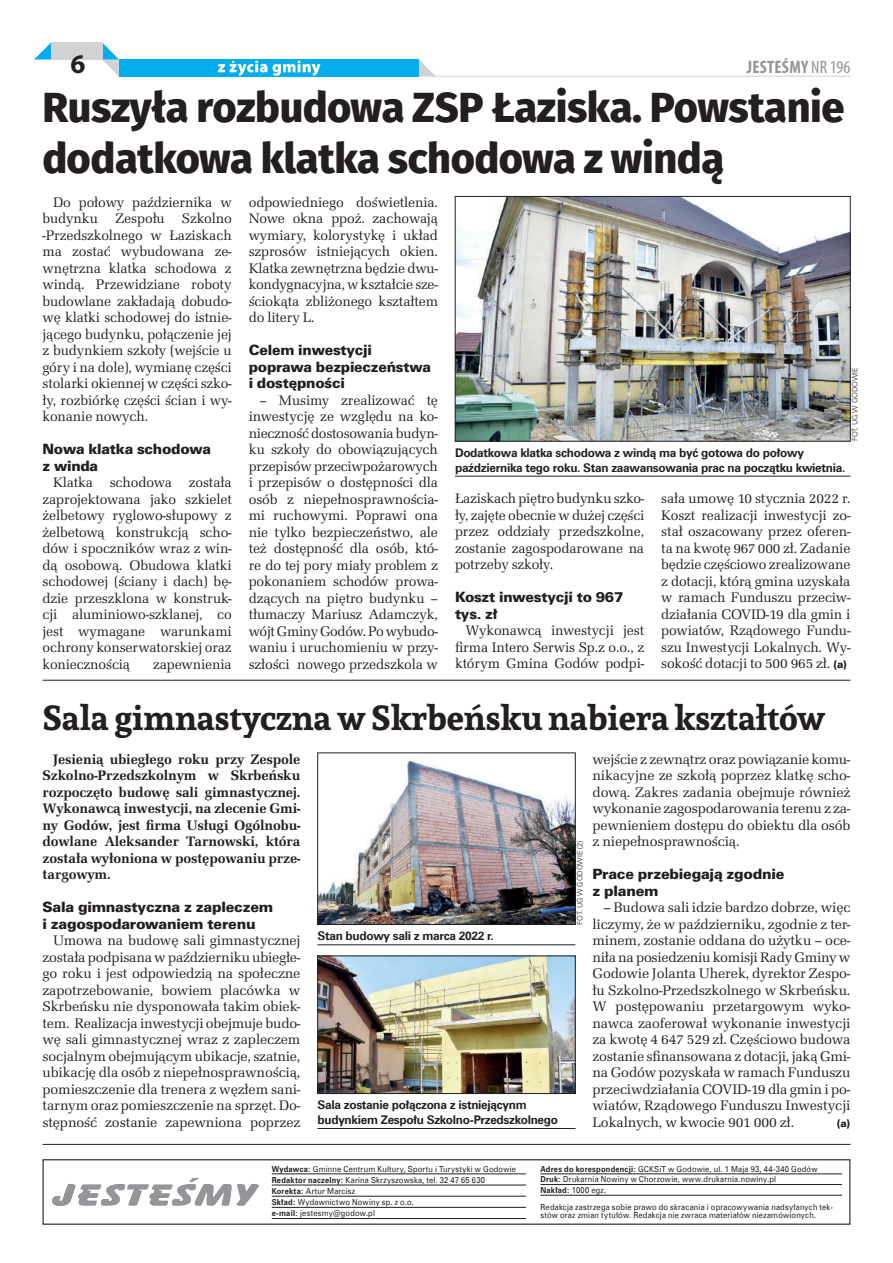
<style>
.page{position:relative;width:893px;height:1263px;background:#fff}
.page>*{position:absolute;margin:0;border:0;box-sizing:border-box;transform-origin:0 0}
.t1{font:800 42px/50.4px "Fira Sans";letter-spacing:-.01em;color:#231f20}
.t2{font:700 34.5px "Andada";letter-spacing:-.005em;color:#231f20}
.t3{font:700 27px "Myriad Pro";color:#231f20}
.t4{font:700 condensed 18px "Myriad Pro";letter-spacing:.015em;color:#939598}
.t5{font:14.25px/16.5px "URW Latino TOT";letter-spacing:-.01em;color:#231f20;text-align:justify}
.t6{font:700 14.25px/16.5px "URW Latino TOT";letter-spacing:-.01em;color:#231f20;text-align:justify}
.t7{font:14.25px/16.5px "Zurich Blk EU Normal";letter-spacing:-.015em;color:#231f20}
.t8{font:12px/15px "Zurich EU Bold";letter-spacing:-.025em;color:#231f20}
.t9{font:10.5px "Zurich Blk EU Normal";color:#231f20}
.t10{font:8.25px/11.1px "Zurich EU Normal";letter-spacing:.03em;color:#231f20;scale:.92 1}
.t11{font:7.5px "Zurich Lt EU";letter-spacing:-.005em;color:#231f20}
.s1{font-weight:400}
.s2{font-family:"Zurich Blk EU Normal";font-size:10.5px}
.s3{font-family:"Zurich EU Bold"}
</style>
<div class="page">
<div style="left:119px;top:60px;width:300px;height:17px;background:#00aeef"></div>
<svg style="left:218px;top:61px;width:102px;height:15px"></svg>
<svg style="left:102px;top:43px;width:17px;height:33px"></svg>
<svg style="left:419px;top:60px;width:17px;height:17px"></svg>
<svg style="left:34px;top:43px;width:17px;height:17px"></svg>
<div style="left:51px;top:43px;width:51px;height:17px;background:#d1d2d4"></div>
<hr style="left:432px;top:76px;width:418px;height:1px;background:#d1d2d4">
<hr style="left:43px;top:1144px;width:807px;height:1px;background:#231f20">
<div style="left:43px;top:1159px;width:807px;height:66px;border:1px solid #231f20"></div>
<hr style="left:272px;top:1173px;width:254px;height:1px;background:#231f20">
<hr style="left:272px;top:1185px;width:254px;height:1px;background:#231f20">
<hr style="left:272px;top:1196px;width:254px;height:1px;background:#231f20">
<hr style="left:272px;top:1207px;width:254px;height:1px;background:#231f20">
<hr style="left:272px;top:1218px;width:254px;height:1px;background:#231f20">
<svg style="left:52px;top:1178px;width:207px;height:28px"></svg>
<hr style="left:540px;top:1173px;width:302px;height:1px;background:#231f20">
<hr style="left:540px;top:1184px;width:302px;height:1px;background:#231f20">
<hr style="left:540px;top:1195px;width:302px;height:1px;background:#231f20">
<img style="left:457px;top:198px;width:391px;height:241px">
<div style="left:455px;top:196px;width:395px;height:245px;border:1px solid #231f20"></div>
<img style="left:319px;top:759px;width:254px;height:164px">
<div style="left:317px;top:753px;width:258px;height:172px;border:1px solid #231f20"></div>
<img style="left:319px;top:958px;width:254px;height:134px">
<div style="left:317px;top:956px;width:258px;height:138px;border:1px solid #231f20"></div>
<hr style="left:455px;top:476px;width:395px;height:1px;background:#231f20">
<hr style="left:317px;top:944px;width:258px;height:1px;background:#231f20">
<hr style="left:317px;top:1128px;width:258px;height:1px;background:#231f20">
<hr style="left:43px;top:680px;width:807px;height:1px;background:#231f20">
<h3 class="t3" style="left:71px;top:46px;width:16px">6</h3>
<p class="t4" style="left:747px;top:55px;width:105px">JESTEŚMY <span class="s1">NR 196</span></p>
<h1 class="t1" style="left:43px;top:86px;width:804px">Ruszyła rozbudowa ZS P Łaziska. Powstanie dodatkowa klatka schodowa z windą</h1>
<p class="t5" style="left:43px;top:194px;width:191px;text-indent:11px">Do połowy października w budynku Zespołu Szkolno -Przedszkolnego w Łaziskach ma zostać wybudowana ze&shy;wnętrzna klatka schodowa z windą. Przewidziane roboty budowlane zakładają dobudo&shy;wę klatki schodowej do istnie&shy;jącego budynku, połączenie jej z budynkiem szkoły (wejście u góry i na dole), wymianę części stolarki okiennej w części szko&shy;ły, rozbiórkę części ścian i wy&shy;konanie nowych.</p>
<p class="t7" style="left:43px;top:441px;width:170px">Nowa klatka schodowa z winda</p>
<p class="t5" style="left:43px;top:474px;width:191px;text-indent:11px">Klatka schodowa została zaprojektowana jako szkielet żelbetowy ryglowo-słupowy z żelbetową konstrukcją scho&shy;dów i spoczników wraz z win&shy;dą osobową. Obudowa klatki schodowej (ściany i dach) bę&shy;dzie przeszklona w konstruk&shy;cji aluminiowo-szklanej, co jest wymagane warunkami ochrony konserwatorskiej oraz koniecznością</p>
<p class="t5" style="left:249px;top:194px;width:191px">odpowiedniego doświetlenia.<br>Nowe okna ppoż. zachowają wymiary, kolorystykę i układ szprosów istniejących okien.<br>Klatka zewnętrzna będzie dwu&shy;kondygnacyjna, w kształcie sze&shy;ściokąta zbliżonego kształtem do litery L.</p>
<p class="t7" style="left:249px;top:342px;width:184px">Celem inwestycji poprawa bezpieczeństwa i dostępności</p>
<p class="t5" style="left:249px;top:392px;width:191px;text-indent:11px">– Musimy zrealizować tę inwestycję ze względu na ko&shy;nieczność dostosowania budyn&shy;ku szkoły do obowiązujących przepisów przeciwpożarowych i przepisów o dostępności dla osób z niepełnosprawnościa&shy;mi ruchowymi. Poprawi ona nie tylko bezpieczeństwo, ale też dostępność dla osób, któ&shy;re do tej pory miały problem z pokonaniem schodów prowa&shy;dzących na piętro budynku – tłumaczy Mariusz Adamczyk, wójt Gminy Godów. Po wybudo&shy;waniu i uruchomieniu w przy&shy;szłości nowego przedszkola w</p>
<p class="t11" style="left:850px;top:441px;width:75px;rotate:-90deg">fot. ug w Godowie</p>
<p class="t8" style="left:455px;top:445px;width:392px">Dodatkowa klatka schodowa z windą ma być gotowa do połowy października tego roku. Stan zaawansowania prac na początku kwietnia.</p>
<p class="t5" style="left:455px;top:490px;width:191px">Łaziskach piętro budynku szko&shy;ły, zajęte obecnie w dużej części przez oddziały przedszkolne, zostanie zagospodarowane na potrzeby szkoły.</p>
<p class="t7" style="left:455px;top:589px;width:170px">Koszt inwestycji to 967 tys. zł</p>
<p class="t5" style="left:455px;top:622px;width:191px;text-indent:11px">Wykonawcą inwestycji jest firma Intero Serwis Sp.z o.o., z którym Gmina Godów podpi-</p>
<p class="t5" style="left:661px;top:490px;width:191px">sała umowę 10 stycznia 2022 r.<br>Koszt realizacji inwestycji zo&shy;stał oszacowany przez oferen&shy;ta na kwotę 967 000 zł. Zadanie będzie częściowo zrealizowane z dotacji, którą gmina uzyskała w ramach Funduszu przeciw&shy;działania COVID-19 dla gmin i powiatów, Rządowego Fundu&shy;szu Inwestycji Lokalnych. Wy&shy;sokość dotacji to 500 965 zł. <span class="s2">(a)</span></p>
<h2 class="t2" style="left:43px;top:694px;width:784px">Sala gimnastyczna w Skrbeńsku nabiera kształtów</h2>
<p class="t6" style="left:43px;top:751px;width:259px;text-indent:11px">Jesienią ubiegłego roku przy Zespole Szkolno-Przedszkolnym w Skrbeńsku rozpoczęto budowę sali gimnastycznej.<br>Wykonawcą inwestycji, na zlecenie Gmi&shy;ny Godów, jest firma Usługi Ogólnobu&shy;dowlane Aleksander Tarnowski, która została wyłoniona w postępowaniu prze&shy;targowym.</p>
<p class="t7" style="left:43px;top:899px;width:232px">Sala gimnastyczna z zapleczem i zagospodarowaniem terenu</p>
<p class="t5" style="left:43px;top:932px;width:259px;text-indent:11px">Umowa na budowę sali gimnastycznej została podpisana w październiku ubiegłe&shy;go roku i jest odpowiedzią na społeczne zapotrzebowanie, bowiem placówka w Skrbeńsku nie dysponowała takim obiek&shy;tem. Realizacja inwestycji obejmuje budo&shy;wę sali gimnastycznej wraz z zapleczem socjalnym obejmującym ubikacje, szatnie, ubikację dla osób z niepełnosprawnością, pomieszczenie dla trenera z węzłem sani&shy;tarnym oraz pomieszczenie na sprzęt. Do&shy;stępność zostanie zapewniona poprzez</p>
<p class="t5" style="left:153px;top:656px;width:80px">zapewnienia</p>
<p class="t5" style="left:592px;top:751px;width:259px">wejście z zewnątrz oraz powiązanie komu&shy;nikacyjne ze szkołą poprzez klatkę scho&shy;dową. Zakres zadania obejmuje również wykonanie zagospodarowania terenu z za&shy;pewnieniem dostępu do obiektu dla osób z niepełnosprawnością.</p>
<p class="t7" style="left:592px;top:866px;width:194px">Prace przebiegają zgodnie z planem</p>
<p class="t5" style="left:592px;top:899px;width:259px;text-indent:11px">– Budowa sali idzie bardzo dobrze, więc liczymy, że w październiku, zgodnie z ter&shy;minem, zostanie oddana do użytku – oce&shy;niła na posiedzeniu komisji Rady Gminy w Godowie Jolanta Uherek, dyrektor Zespo&shy;łu Szkolno-Przedszkolnego w Skrbeńsku.<br>W postępowaniu przetargowym wyko&shy;nawca zaoferował wykonanie inwestycji za kwotę 4 647 529 zł. Częściowo budowa zostanie sfinansowana z dotacji, jaką Gmi&shy;na Godów pozyskała w ramach Funduszu przeciwdziałania COVID-19 dla gmin i po&shy;wiatów, Rządowego Funduszu Inwestycji Lokalnych, w kwocie 901 000 zł.</p>
<p class="t11" style="left:575px;top:925px;width:85px;rotate:-90deg">fot. ug w Godowie (2)</p>
<p class="t8" style="left:317px;top:929px;width:178px">Stan budowy sali z marca 2022 r.</p>
<p class="t8" style="left:317px;top:1097px;width:242px">Sala zostanie połączona z istniejącynm budynkiem Zespołu Szkolno-Przedszkolnego</p>
<p class="t9" style="left:837px;top:1116px;width:15px">(a)</p>
<p class="t10" style="left:272px;top:1163px;width:267px"><span class="s3">Wydawca:</span> Gminne Centrum Kultury, Sportu i Turystyki w Godowie <span class="s3">Redaktor naczelny:</span> Karina Skrzyszowska, tel. 32 47 65 630<br><span class="s3">Korekta:</span> Artur Marcisz<br><span class="s3">Skład:</span> Wydawnictwo Nowiny sp. z o.o.<br><span class="s3">e-mail:</span> jestesmy@godow.pl</p>
<p class="t10" style="left:540px;top:1163px;width:303px;line-height:10.6px"><span class="s3">Adres do korespondencji:</span> GCKSiT w Godowie, ul. 1 Maja 93, 44-340 Godów<br><span class="s3">Druk:</span> Drukarnia Nowiny w Chorzowie, www.drukarnia.nowiny.pl<br><span class="s3">Nakład:</span> 1000 egz.</p>
<p class="t10" style="left:540px;top:1203px;width:319px;line-height:8.2px">Redakcja zastrzega sobie prawo do skracania i opracowywania nadsyłanych tek&shy;stów oraz zmian tytułów. Redakcja nie zwraca materiałów niezamówionych.</p>
</div>
